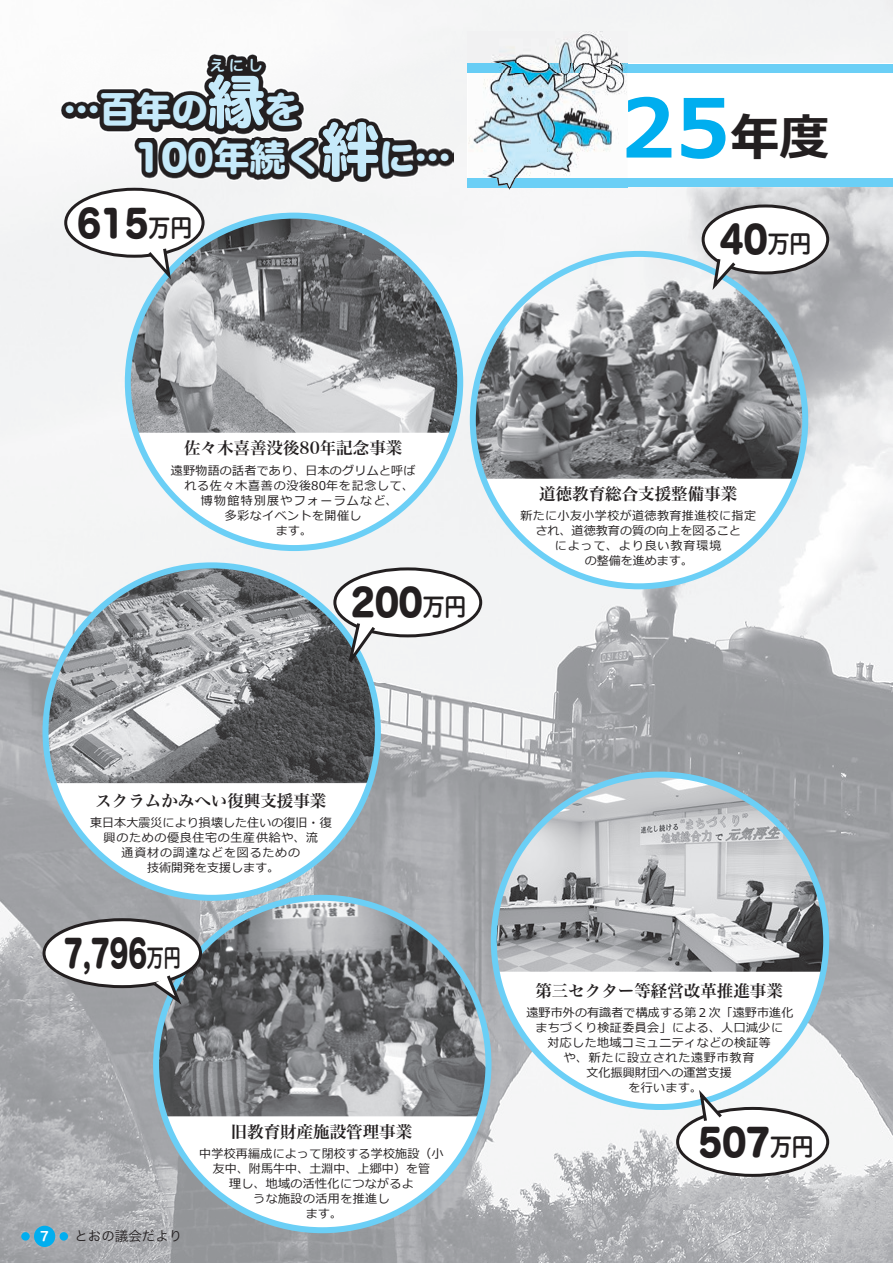
<style>
.page{position:relative;width:893px;height:1263px;background:#fff}
.page>*{position:absolute;margin:0;border:0;box-sizing:border-box;transform-origin:0 0}
.t1{font:700 81px "Meiryo";color:#00aeef}
.t2{font:700 49.5px "Meiryo";color:#231f20}
.t3{font:36.45px "Hira Maru Std W8";color:#231f20;scale:.9 1}
.t4{font:36.45px "Hira Maru Std W8";color:#231f20;scale:.7 1}
.t5{font:36px "Hira Maru Std W8";color:#c6eafa}
.t6{font:24.3px "Hira Maru Std W6";color:#231f20;scale:.9 1}
.t7{font:24.3px "Hira Maru Std W6";color:#231f20;scale:.7 1}
.t8{font:16.5px "Hira Min Pro W6";color:#231f20}
.t9{font:15px "Hira Maru Std W6";color:#c6eafa}
.t10{font:13.5px "Hira Kaku Pro W3";color:#231f20}
.t11{font:12.75px "Hira Maru Std W6";color:#fff}
.t12{font:12px/15px "Meiryo";letter-spacing:.035em;color:#231f20;text-align:center}
.t13{font:12px/15px "Meiryo";letter-spacing:.06em;color:#231f20;text-align:center}
.t14{font:12px "Meiryo";letter-spacing:.065em;color:#231f20}
.t15{font:12px "Meiryo";letter-spacing:.015em;color:#231f20}
.t16{font:12px "Meiryo";letter-spacing:.105em;color:#231f20}
.t17{font:12px "Meiryo";letter-spacing:.01em;color:#231f20}
.s1{font-size:57px}
</style>
<div class="page">
<div style="left:407px;top:0;width:65px;height:105px;background:#f5f5f6"></div>
<div style="left:628px;top:52px;width:265px;height:11px;background:#f4f5f5"></div>
<img style="left:0;top:184px;width:104px;height:1079px">
<img style="left:421px;top:105px;width:51px;height:1158px">
<img style="left:104px;top:181px;width:317px;height:1082px">
<img style="left:472px;top:187px;width:421px;height:1076px">
<div style="left:34px;top:1226px;width:21px;height:21px;background:#00aeef;border-radius:50%"></div>
<div style="left:21px;top:1232px;width:9px;height:8px;background:#00aeef;border-radius:50%"></div>
<div style="left:60px;top:1232px;width:8px;height:8px;background:#00aeef;border-radius:50%"></div>
<img style="left:61px;top:54px;width:392px;height:127px">
<div style="left:128px;top:216px;width:332px;height:332px;background:#fff;border-radius:50%"></div>
<img style="left:129px;top:216px;width:329px;height:217px">
<div style="left:46px;top:565px;width:332px;height:333px;background:#fff;border-radius:50%"></div>
<img style="left:46px;top:565px;width:332px;height:218px">
<div style="left:156px;top:898px;width:332px;height:332px;background:#fff;border-radius:50%"></div>
<img style="left:158px;top:898px;width:329px;height:218px">
<div style="left:494px;top:774px;width:332px;height:333px;background:#fff;border-radius:50%"></div>
<img style="left:494px;top:774px;width:332px;height:198px">
<div style="left:473px;top:254px;width:332px;height:332px;background:#fff;border-radius:50%"></div>
<img style="left:473px;top:254px;width:332px;height:225px">
<div style="left:66px;top:189px;width:137px;height:67px;background:#fff;border-radius:50%"></div>
<div style="left:64px;top:188px;width:141px;height:70px;border:3px solid #231f20;border-radius:50%"></div>
<div style="left:703px;top:206px;width:125px;height:67px;background:#fff;border-radius:50%"></div>
<div style="left:702px;top:204px;width:127px;height:70px;border:3px solid #231f20;border-radius:50%"></div>
<div style="left:335px;top:569px;width:146px;height:67px;background:#fff;border-radius:50%"></div>
<div style="left:333px;top:567px;width:149px;height:70px;border:3px solid #231f20;border-radius:50%"></div>
<div style="left:678px;top:1108px;width:150px;height:67px;background:#fff;border-radius:50%"></div>
<div style="left:676px;top:1107px;width:153px;height:70px;border:3px solid #231f20;border-radius:50%"></div>
<svg style="left:145px;top:248px;width:28px;height:36px"></svg>
<svg style="left:710px;top:256px;width:28px;height:39px"></svg>
<svg style="left:344px;top:620px;width:34px;height:55px"></svg>
<svg style="left:697px;top:1090px;width:28px;height:32px"></svg>
<div style="left:44px;top:920px;width:156px;height:67px;background:#fff;border-radius:50%"></div>
<div style="left:43px;top:918px;width:159px;height:70px;border:3px solid #231f20;border-radius:50%"></div>
<svg style="left:150px;top:972px;width:35px;height:37px"></svg>
<div style="left:468px;top:64px;width:425px;height:8px;background:#6bcff6"></div>
<div style="left:468px;top:179px;width:425px;height:8px;background:#6bcff6"></div>
<img style="left:468px;top:31px;width:160px;height:165px">
<img style="left:626px;top:97px;width:2px;height:62px">
<p class="t9" style="left:210px;top:54px;width:55px">えにし</p>
<h3 class="t5" style="left:64px;top:82px;width:238px">…百年の<span class="s1">縁</span>を</h3>
<h3 class="t5" style="left:135px;top:130px;width:317px">100年続く<span class="s1">絆</span>に…</h3>
<h3 class="t3" style="left:77px;top:195px;width:81px">615</h3>
<h3 class="t6" style="left:149px;top:209px;width:50px">万円</h3>
<h1 class="t1" style="left:620px;top:82px;width:111px">25</h1>
<h2 class="t2" style="left:730px;top:110px;width:100px">年度</h2>
<h3 class="t3" style="left:720px;top:211px;width:54px">40</h3>
<h3 class="t6" style="left:768px;top:226px;width:50px">万円</h3>
<h3 class="t8" style="left:184px;top:434px;width:220px">佐々木喜善没後80年記念事業</h3>
<p class="t12" style="left:171px;top:464px;width:246px">遠野物語の話者であり、日本のグリムと呼ば</p>
<p class="t14" style="left:184px;top:479px;width:231px">れる佐々木喜善の没後80年を記念して、</p>
<p class="t16" style="left:201px;top:494px;width:198px">博物館特別展やフォーラムなど、</p>
<p class="t12" style="left:225px;top:509px;width:138px">多彩なイベントを開催し</p>
<p class="t12" style="left:276px;top:524px;width:37px">ます。</p>
<h3 class="t3" style="left:351px;top:574px;width:81px">200</h3>
<h3 class="t6" style="left:423px;top:589px;width:50px">万円</h3>
<h3 class="t8" style="left:539px;top:479px;width:199px">道徳教育総合支援整備事業</h3>
<p class="t12" style="left:520px;top:508px;width:237px">新たに小友小学校が道徳教育推進校に指定され、道徳教育の質の向上を図ること<br>によって、より良い教育環境<br>の整備を進めます。</p>
<h3 class="t8" style="left:95px;top:786px;width:232px">スクラムかみへい復興支援事業</h3>
<p class="t13" style="left:90px;top:815px;width:243px">東日本大震災により損壊した住いの復旧・復興のための優良住宅の生産供給や、流<br>通資材の調達などを図るための<br>技術開発を支援します。</p>
<h3 class="t4" style="left:64px;top:925px;width:120px">7,796</h3>
<h3 class="t7" style="left:147px;top:939px;width:50px">万円</h3>
<p class="t11" style="left:40px;top:1227px;width:10px">7</p>
<p class="t10" style="left:74px;top:1224px;width:109px">とおの議会だより</p>
<h3 class="t8" style="left:231px;top:1117px;width:183px">旧教育財産施設管理事業</h3>
<p class="t12" style="left:199px;top:1146px;width:246px">中学校再編成によって閉校する学校施設（小友中、附馬牛中、土淵中、上郷中）を管<br>理し、地域の活性化につながるよ<br>うな施設の活用を推進し<br>ます。</p>
<h3 class="t8" style="left:535px;top:976px;width:249px">第三セクター等経営改革推進事業</h3>
<p class="t15" style="left:526px;top:1006px;width:268px">遠野市外の有識者で構成する第２次「遠野市進化</p>
<p class="t12" style="left:535px;top:1020px;width:249px">まちづくり検証委員会」による、人口減少に</p>
<p class="t12" style="left:547px;top:1035px;width:225px">対応した地域コミュニティなどの検証等</p>
<p class="t14" style="left:564px;top:1051px;width:192px">や、新たに設立された遠野市教育</p>
<p class="t17" style="left:586px;top:1066px;width:147px">文化振興財団への運営支援</p>
<p class="t12" style="left:628px;top:1080px;width:75px">を行います。</p>
<h3 class="t3" style="left:698px;top:1114px;width:81px">507</h3>
<h3 class="t6" style="left:770px;top:1128px;width:50px">万円</h3>
</div>
